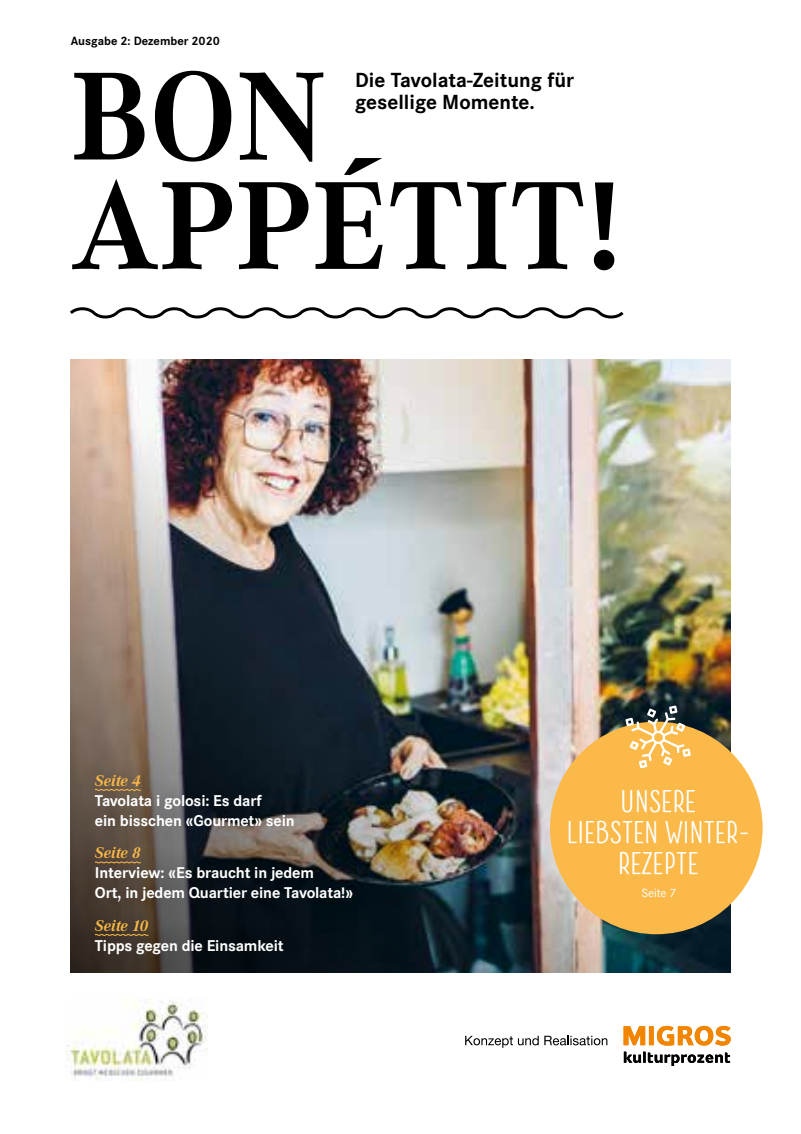
<style>
.page{position:relative;width:801px;height:1134px;background:#fff}
.page>*{position:absolute;margin:0;border:0;box-sizing:border-box;transform-origin:0 0}
.t1{font:700 129.88px/109.4px "Corporate A";color:#000}
.t2{font:500 31.25px/31.2px "Photo Wall Sans";color:#fff;text-align:center}
.t3{font:700 21.25px/22.5px "Corporate S";color:#000}
.t4{font:700 16.25px/20px "Corporate S";letter-spacing:-.01em;color:#fff}
.t5{font:italic 700 16.25px "Corporate A";letter-spacing:-.01em;color:#fab948}
.t6{font:700 12.5px "Corporate S";color:#000}
.t7{font:12.5px "Corporate S";letter-spacing:-.005em;color:#fff}
</style>
<div class="page">
<img style="left:71px;top:359px;width:659px;height:614px">
<svg style="left:70px;top:307px;width:554px;height:12px"></svg>
<img style="left:66px;top:998px;width:141px;height:82px">
<svg style="left:624px;top:1052px;width:106px;height:14px"></svg>
<svg style="left:623px;top:1026px;width:108px;height:19px"></svg>
<svg style="left:465px;top:1036px;width:142px;height:12px"></svg>
<div style="left:77px;top:756px;width:294px;height:217px;background:#000;opacity:.3"></div>
<svg style="left:94px;top:789px;width:47px;height:2px"></svg>
<svg style="left:94px;top:861px;width:47px;height:2px"></svg>
<svg style="left:94px;top:934px;width:55px;height:2px"></svg>
<div style="left:550px;top:722px;width:212px;height:212px;background:#fab948;border-radius:50%"></div>
<svg style="left:625px;top:705px;width:66px;height:63px"></svg>
<p class="t6" style="left:71px;top:33px;width:151px">Ausgabe 2: Dezember 2020</p>
<h1 class="t1" style="left:71px;top:64px;width:553px">BON<br>APPÉTIT!</h1>
<h3 class="t3" style="left:355px;top:69px;width:221px">Die Tavolata-Zeitung für gesellige Momente.</h3>
<p class="t5" style="left:95px;top:771px;width:47px">Seite 4</p>
<p class="t4" style="left:95px;top:791px;width:201px">Tavolata i golosi: Es darf<br>ein bisschen «Gourmet» sein</p>
<p class="t5" style="left:95px;top:843px;width:47px">Seite 8</p>
<p class="t4" style="left:95px;top:863px;width:260px">Interview: «Es braucht in jedem<br>Ort, in jedem Quartier eine Tavolata!»</p>
<p class="t5" style="left:95px;top:916px;width:55px">Seite 10</p>
<p class="t4" style="left:95px;top:936px;width:190px">Tipps gegen die Einsamkeit</p>
<h2 class="t2" style="left:566px;top:784px;width:185px">UNSERE<br>LIEBSTEN WINTER-<br>REZEPTE</h2>
<p class="t7" style="left:641px;top:886px;width:36px">Seite 7</p>
</div>
